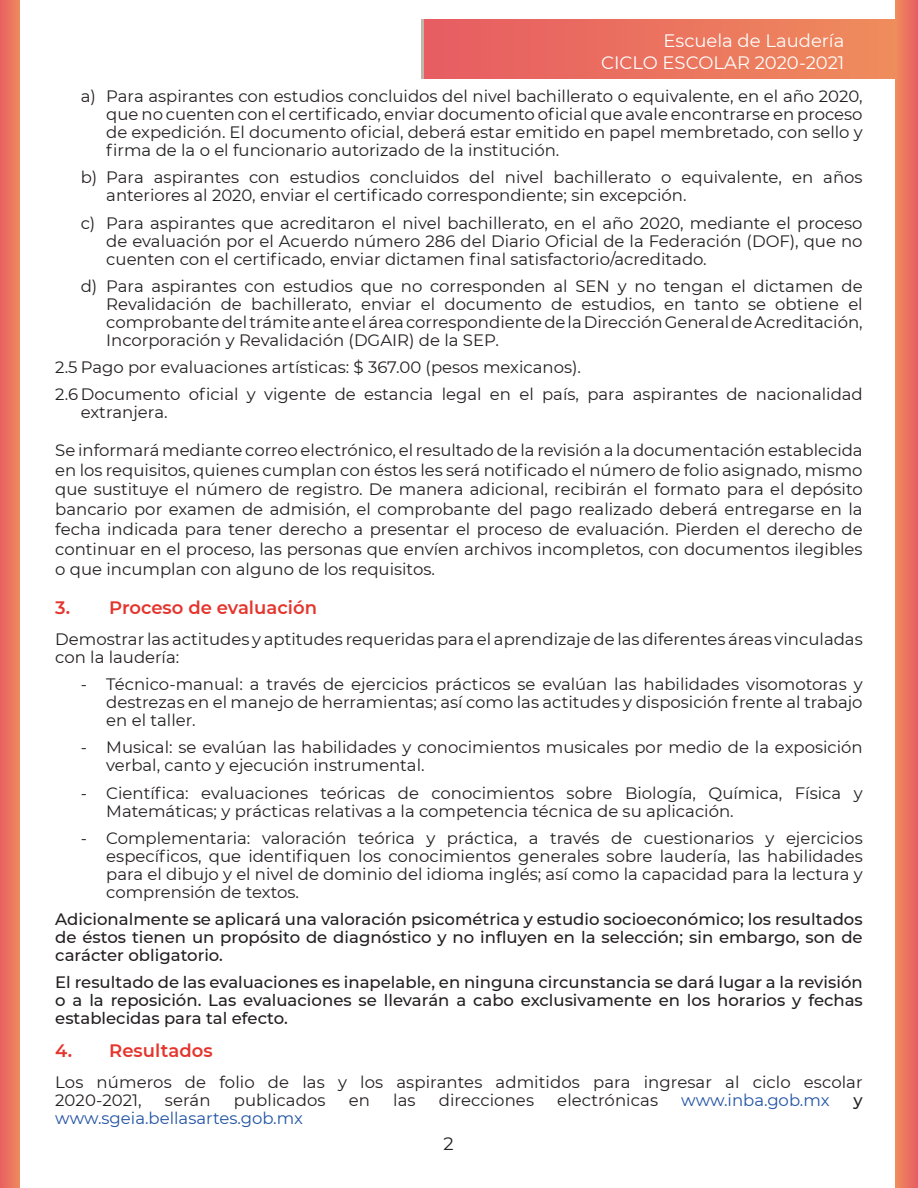
<style>
.page{position:relative;width:918px;height:1188px;background:#fff}
.page>*{position:absolute;margin:0;border:0;box-sizing:border-box;transform-origin:0 0}
.t1{font:18px "Montserrat";color:#fff}
.t2{font:600 18px "Montserrat";color:#e4352d}
.t3{font:18px "Montserrat";color:#231f20}
.Body_Text{font:16.5px/18px "Montserrat";color:#231f20;text-align:justify}
.Body_Text-2{font:500 16.5px/18px "Montserrat";color:#231f20;text-align:justify}
.Body_Text-3{font:16.5px "Montserrat";color:#2254a4}
</style>
<div class="page">
<div style="left:0;top:0;width:20px;height:1188px;background:linear-gradient(to right,#e76061,#ee885d)"></div>
<div style="left:421px;top:19px;width:476px;height:60px;background:linear-gradient(to right,#e65d64,#ef8b5c)"></div>
<div style="left:896px;top:0;width:22px;height:1188px;background:linear-gradient(to right,#ee8b5c,#e75f62)"></div>
<p class="t1" style="left:664px;top:28px;width:182px">Escuela de Laudería</p>
<p class="t1" style="left:601px;top:50px;width:245px">CICLO ESCOLAR 2020-2021</p>
<p class="Body_Text" style="left:106px;top:87px;width:758px;text-indent:-26px">a) Para aspirantes con estudios concluidos del nivel bachillerato o equivalente, en el año 2020, que no cuenten con el certificado, enviar documento oficial que avale encontrarse en proceso de expedición. El documento oficial, deberá estar emitido en papel membretado, con sello y firma de la o el funcionario autorizado de la institución.</p>
<p class="Body_Text" style="left:106px;top:168px;width:758px;text-indent:-26px">b) Para aspirantes con estudios concluidos del nivel bachillerato o equivalente, en años anteriores al 2020, enviar el certificado correspondiente; sin excepción.</p>
<p class="Body_Text" style="left:106px;top:213px;width:758px;text-indent:-26px">c) Para aspirantes que acreditaron el nivel bachillerato, en el año 2020, mediante el proceso de evaluación por el Acuerdo número 286 del Diario Oficial de la Federación (DOF), que no cuenten con el certificado, enviar dictamen final satisfactorio/acreditado.</p>
<p class="Body_Text" style="left:106px;top:276px;width:758px;text-indent:-26px">d) Para aspirantes con estudios que no corresponden al SEN y no tengan el dictamen de Revalidación de bachillerato, enviar el documento de estudios, en tanto se obtiene el comprobante del trámite ante el área correspondiente de la Dirección General de Acreditación, Incorporación y Revalidación (DGAIR) de la SEP.</p>
<p class="Body_Text" style="left:55px;top:357px;width:527px">2.5 Pago por evaluaciones artísticas: $ 367.00 (pesos mexicanos).</p>
<p class="Body_Text" style="left:81px;top:385px;width:784px;text-indent:-26px">2.6 Documento oficial y vigente de estancia legal en el país, para aspirantes de nacionalidad extranjera.</p>
<p class="Body_Text" style="left:55px;top:439px;width:809px;line-height:19.8px">Se informará mediante correo electrónico, el resultado de la revisión a la documentación establecida en los requisitos, quienes cumplan con éstos les será notificado el número de folio asignado, mismo que sustituye el número de registro. De manera adicional, recibirán el formato para el depósito bancario por examen de admisión, el comprobante del pago realizado deberá entregarse en la fecha indicada para tener derecho a presentar el proceso de evaluación. Pierden el derecho de continuar en el proceso, las personas que envíen archivos incompletos, con documentos ilegibles o que incumplan con alguno de los requisitos.</p>
<p class="t2" style="left:55px;top:594px;width:263px">3. Proceso de evaluación</p>
<p class="Body_Text" style="left:55px;top:630px;width:809px">Demostrar las actitudes y aptitudes requeridas para el aprendizaje de las diferentes áreas vinculadas con la laudería:</p>
<p class="Body_Text" style="left:106px;top:675px;width:758px;text-indent:-26px">- Técnico-manual: a través de ejercicios prácticos se evalúan las habilidades visomotoras y destrezas en el manejo de herramientas; así como las actitudes y disposición frente al trabajo en el taller.</p>
<p class="Body_Text" style="left:106px;top:738px;width:758px;text-indent:-26px">- Musical: se evalúan las habilidades y conocimientos musicales por medio de la exposición verbal, canto y ejecución instrumental.</p>
<p class="Body_Text" style="left:106px;top:783px;width:758px;text-indent:-26px">- Científica: evaluaciones teóricas de conocimientos sobre Biología, Química, Física y<br>Matemáticas; y prácticas relativas a la competencia técnica de su aplicación.</p>
<p class="Body_Text" style="left:106px;top:828px;width:758px;text-indent:-26px">- Complementaria: valoración teórica y práctica, a través de cuestionarios y ejercicios específicos, que identifiquen los conocimientos generales sobre laudería, las habilidades para el dibujo y el nivel de dominio del idioma inglés; así como la capacidad para la lectura y comprensión de textos.</p>
<p class="Body_Text-2" style="left:55px;top:909px;width:809px">Adicionalmente se aplicará una valoración psicométrica y estudio socioeconómico; los resultados de éstos tienen un propósito de diagnóstico y no influyen en la selección; sin embargo, son de carácter obligatorio.</p>
<p class="Body_Text-2" style="left:55px;top:972px;width:809px">El resultado de las evaluaciones es inapelable, en ninguna circunstancia se dará lugar a la revisión o a la reposición. Las evaluaciones se llevarán a cabo exclusivamente en los horarios y fechas establecidas para tal efecto.</p>
<p class="t2" style="left:55px;top:1038px;width:159px">4. Resultados</p>
<p class="Body_Text" style="left:55px;top:1073px;width:809px">Los números de folio de las y los aspirantes admitidos para ingresar al ciclo escolar<br>2020-2021,</p>
<p class="Body_Text" style="left:165px;top:1091px;width:47px">serán</p>
<p class="Body_Text" style="left:234px;top:1091px;width:93px">publicados</p>
<p class="Body_Text" style="left:349px;top:1091px;width:23px">en</p>
<p class="Body_Text" style="left:393px;top:1091px;width:24px">las</p>
<p class="Body_Text" style="left:439px;top:1091px;width:97px">direcciones</p>
<p class="Body_Text" style="left:557px;top:1091px;width:102px">electrónicas</p>
<p class="Body_Text-3" style="left:681px;top:1089px;width:150px">www.inba.gob.mx</p>
<p class="Body_Text-2" style="left:854px;top:1091px;width:11px">y</p>
<p class="Body_Text-3" style="left:55px;top:1107px;width:249px">www.sgeia.bellasartes.gob.mx</p>
<p class="t3" style="left:443px;top:1131px;width:12px">2</p>
</div>
